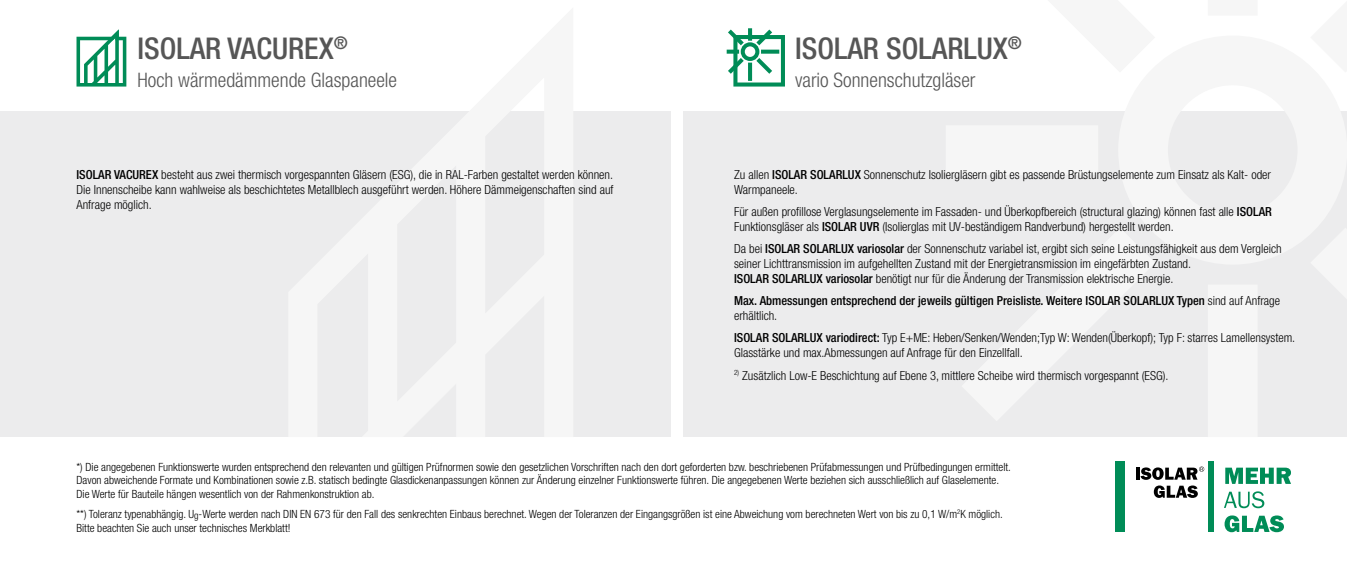
<style>
.page{position:relative;width:1347px;height:567px;background:#fff}
.page>*{position:absolute;margin:0;border:0;box-sizing:border-box;transform-origin:0 0}
.t1{font:500 condensed 30px "Helvetica Neue";color:#565656}
.t2{font:300 condensed 20px "Helvetica Neue";color:#565656}
.t3{font:500 condensed 17.5px "Helvetica Neue";color:#565656}
.t4{font:300 condensed 12.5px/15px "Helvetica Neue";color:#000}
.t5{font:500 condensed 12.5px/15px "Helvetica Neue";color:#000}
.t6{font:300 condensed 11.25px/13.5px "Helvetica Neue";color:#000}
.s1{font-weight:500}
.s2{font-weight:300}
</style>
<div class="page">
<div style="left:1115px;top:462px;width:10px;height:70px;background:#008c57"></div>
<div style="left:1208px;top:462px;width:6px;height:70px;background:#008c57"></div>
<svg style="left:1136px;top:467px;width:68px;height:31px"></svg>
<svg style="left:1225px;top:468px;width:66px;height:16px"></svg>
<svg style="left:1224px;top:491px;width:40px;height:17px"></svg>
<svg style="left:1224px;top:515px;width:59px;height:17px"></svg>
<div style="left:0;top:112px;width:671px;height:325px;background:#ececed"></div>
<div style="left:683px;top:112px;width:663px;height:325px;background:#ececed"></div>
<svg style="left:76px;top:29px;width:50px;height:58px"></svg>
<svg style="left:726px;top:28px;width:59px;height:59px"></svg>
<h1 class="t1" style="left:137px;top:31px;width:212px">Iso lar Vacurex<sup>®</sup></h1>
<h2 class="t2" style="left:137px;top:68px;width:261px">Hoch wärmedämmende Glaspaneele</h2>
<p class="t4" style="left:76px;top:167px;width:538px;text-align:justify"><span class="s1">ISOLAR VACU REX</span> besteht aus zwei thermisch vorgespannten Gläsern (ESG), die in RAL-Farben gestaltet werden können.<br>Die Innenscheibe kann wahlweise als beschichtetes Metallblech ausgeführt werden. Höhere Dämmeigenschaften sind auf Anfrage möglich.</p>
<h1 class="t1" style="left:795px;top:30px;width:153px">ISOLAR SolarLUX</h1>
<h3 class="t3" style="left:1008px;top:32px;width:15px">®</h3>
<h2 class="t2" style="left:795px;top:68px;width:182px">vario Sonnenschutzgläser</h2>
<p class="t4" style="left:734px;top:167px;width:538px">Zu allen <span class="s1">ISOLAR SOLARLUX</span> Sonnenschutz Isoliergläsern gibt es passende Brüstungselemente zum Einsatz als Kalt- oder<br>Warmpaneele.</p>
<p class="t4" style="left:734px;top:204px;width:539px">Für außen profillose Verglasungselemente im Fassaden- und Überkopfbereich (structural glazing) können fast alle <span class="s1">ISOLAR<br></span>Funktionsgläser als <span class="s1">ISOLAR UVR</span> (Isolierglas mit UV-beständigem Randverbund) hergestellt werden.</p>
<p class="t4" style="left:734px;top:241px;width:549px">Da bei <span class="s1">ISOLAR SOLARLUX variosolar</span> der Sonnenschutz variabel ist, ergibt sich seine Leistungsfähigkeit aus dem Vergleich seiner Lichttransmission im aufgehellten Zustand mit der Energietransmission im eingefärbten Zustand.<br><span class="s1">ISOLAR SOLARLUX variosolar</span> benötigt nur für die Änderung der Transmission elektrische Energie.</p>
<p class="t5" style="left:734px;top:293px;width:547px">Max. Abmessungen entsprechend der jeweils gültigen Preisliste. Weitere ISOLAR SOLARLUX Typen <span class="s2">sind auf Anfrage erhältlich.</span></p>
<p class="t4" style="left:734px;top:330px;width:562px"><span class="s1">ISOLAR SOLARLUX variodirect:</span> Typ E+ME: Heben/Senken/Wenden;Typ W: Wenden(Überkopf); Typ F: starres Lamellensystem.<br>Glasstärke und max.Abmessungen auf Anfrage für den Einzellfall.</p>
<p class="t4" style="left:734px;top:367px;width:436px"><sup>2)</sup> Zusätzlich Low-E Beschichtung auf Ebene 3, mittlere Scheibe wird thermisch vorgespannt (ESG).</p>
<p class="t6" style="left:76px;top:460px;width:936px">*) Die angegebenen Funktionswerte wurden entsprechend den relevanten und gültigen Prüfnormen sowie den gesetzlichen Vorschriften nach den dort geforderten bzw. beschriebenen Prüfabmessungen und Prüfbedingungen ermittelt.<br>Davon abweichende Formate und Kombinationen sowie z.B. statisch bedingte Glasdickenanpassungen können zur Änderung einzelner Funktionswerte führen. Die angegebenen Werte beziehen sich ausschließlich auf Glaselemente.<br>Die Werte für Bauteile hängen wesentlich von der Rahmenkonstruktion ab.</p>
<p class="t6" style="left:76px;top:507px;width:927px">**) Toleranz typenabhängig. U<sub>g</sub>-Werte werden nach DIN EN 673 für den Fall des senkrechten Einbaus berechnet. Wegen der Toleranzen der Eingangsgrößen ist eine Abweichung vom berechneten Wert von bis zu 0,1 W/m<sup>2</sup>K möglich.<br>Bitte beachten Sie auch unser technisches Merkblatt!</p>
</div>
